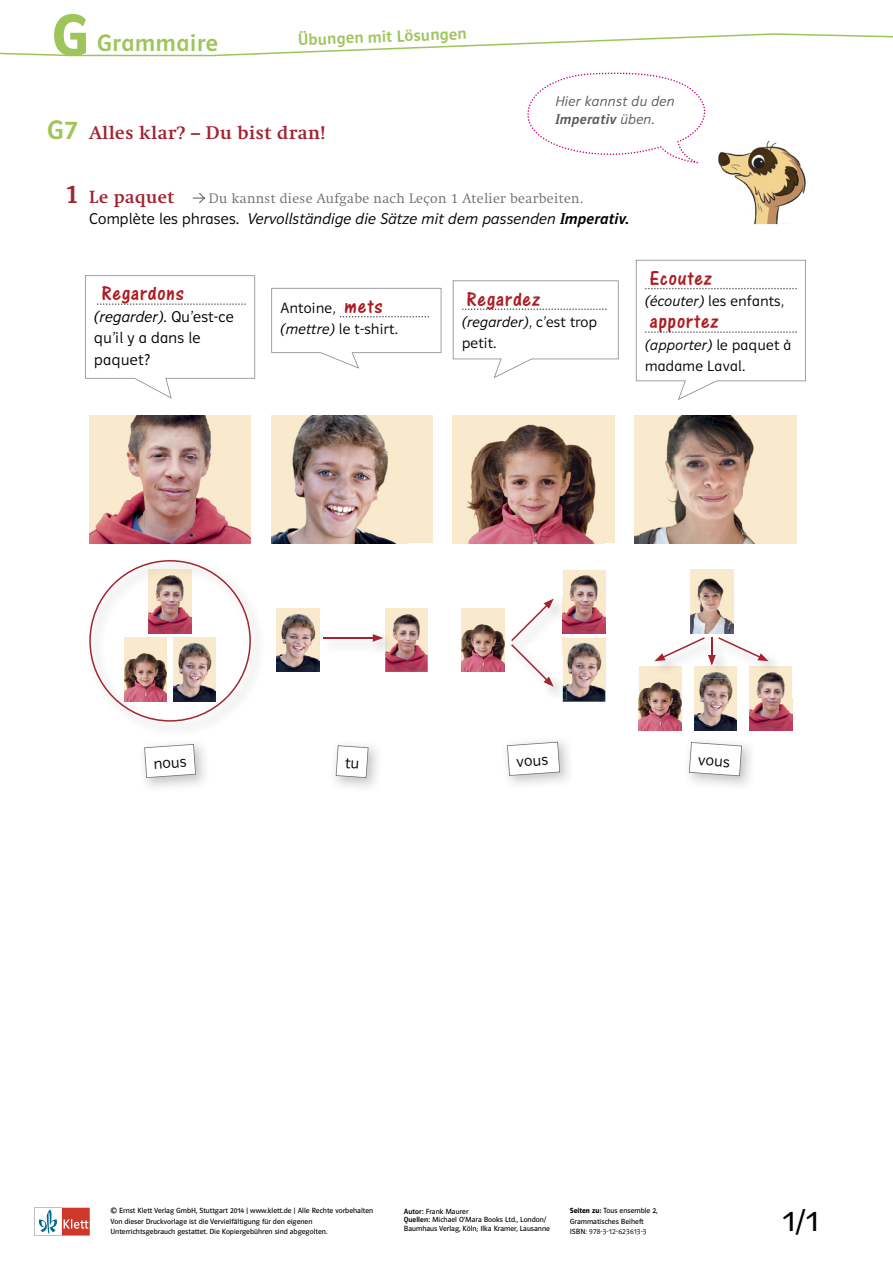
<style>
.page{position:relative;width:893px;height:1263px;background:#fff}
.page>*{position:absolute;margin:0;border:0;box-sizing:border-box;transform-origin:0 0}
.t1{font:61.5px "Polo 22 K Hfett";color:#9ec55a}
.t2{font:30px "Polo ST11 K Buch";color:#000}
.t3{font:27px "Polo Basis Krftg";color:#9ec55a}
.t4{font:24px "Polo Basis Krftg";letter-spacing:.035em;color:#9ec55a}
.t5{font:21px "One Stroke Script Plain";letter-spacing:.04em;color:#ad1d23}
.t6{font:700 18px "Klett Swift";letter-spacing:.03em;color:#a32430}
.t7{font:700 17.25px "Klett Swift";letter-spacing:.03em;color:#a32430}
.t8{font:16.5px "Polo Basis Krftg";color:#9ec55a}
.t9{font:15.75px "Polo Basis Leicht Kursiv";letter-spacing:.015em;color:#000}
.t10{font:15.75px/21.3px "Polo Basis Leicht";letter-spacing:.025em;color:#000}
.t11{font:15px/21px "Polo Basis Leicht";letter-spacing:.02em;color:#000}
.t12{font:15px "Polo Basis Leicht Kursiv";letter-spacing:.02em;color:#000}
.t13{font:14.25px "Polo Basis Leicht Kursiv";letter-spacing:.025em;color:#59595b}
.t14{font:14.25px "Polo Basis Krftg Kursiv";letter-spacing:.025em;color:#59595b}
.t15{font:300 13.5px "Klett Swift";letter-spacing:.03em;color:#6d6e70}
.t16{font:7.5px/10.1px "Polo ST11 K Buch";color:#000}
.t17{font:7.5px "Polo ST11 K Leicht";letter-spacing:.025em;color:#000}
.s1{font-family:"Polo Basis Leicht Kursiv"}
.s2{font-family:"Polo Basis Krftg";font-weight:400;font-size:27px}
.s3{font-family:"Polo Basis Leicht"}
.s4{font-family:"Polo Basis Krftg Kursiv"}
.s5{font-family:"One Stroke Script Plain";font-size:21px;color:#ad1d23}
.s6{font-family:"Polo ST11 K Krftg"}
.s7{font-family:"Polo ST11 K Hfett"}
.s8{font-family:"Polo ST11 K Buch"}
</style>
<div class="page">
<svg style="left:34px;top:1208px;width:56px;height:27px"></svg>
<svg style="left:0;top:33px;width:893px;height:23px"></svg>
<svg style="left:527px;top:72px;width:179px;height:91px"></svg>
<img style="left:718px;top:140px;width:88px;height:84px">
<svg style="left:193px;top:193px;width:12px;height:10px"></svg>
<img style="left:89px;top:415px;width:162px;height:128px">
<div style="left:271px;top:415px;width:162px;height:128px;background:#f9e9cd"></div>
<img style="left:271px;top:415px;width:125px;height:128px">
<div style="left:453px;top:415px;width:161px;height:128px;background:#f9e9cd"></div>
<img style="left:467px;top:424px;width:129px;height:119px">
<img style="left:635px;top:415px;width:161px;height:128px">
<svg style="left:85px;top:275px;width:170px;height:124px"></svg>
<svg style="left:271px;top:288px;width:170px;height:81px"></svg>
<svg style="left:453px;top:280px;width:166px;height:98px"></svg>
<svg style="left:636px;top:260px;width:170px;height:140px"></svg>
<svg style="left:89px;top:560px;width:162px;height:162px"></svg>
<img style="left:385px;top:608px;width:43px;height:64px">
<img style="left:277px;top:608px;width:42px;height:64px">
<img style="left:323px;top:633px;width:73px;height:22px">
<hr style="left:324px;top:637px;width:51px;height:2px;background:#a32430">
<svg style="left:373px;top:634px;width:10px;height:8px"></svg>
<img style="left:563px;top:570px;width:42px;height:32px">
<img style="left:567px;top:602px;width:38px;height:32px">
<img style="left:567px;top:638px;width:38px;height:32px">
<img style="left:563px;top:670px;width:42px;height:32px">
<img style="left:462px;top:608px;width:42px;height:64px">
<img style="left:553px;top:597px;width:14px;height:46px">
<img style="left:563px;top:597px;width:4px;height:37px">
<img style="left:548px;top:643px;width:19px;height:57px">
<svg style="left:563px;top:638px;width:4px;height:16px"></svg>
<svg style="left:511px;top:599px;width:43px;height:88px"></svg>
<img style="left:749px;top:666px;width:43px;height:64px">
<img style="left:691px;top:570px;width:42px;height:64px">
<img style="left:694px;top:675px;width:43px;height:55px">
<img style="left:639px;top:666px;width:42px;height:64px">
<img style="left:707px;top:675px;width:22px;height:3px">
<img style="left:769px;top:666px;width:13px;height:9px">
<svg style="left:654px;top:637px;width:115px;height:38px"></svg>
<svg style="left:144px;top:744px;width:52px;height:34px"></svg>
<svg style="left:507px;top:742px;width:53px;height:34px"></svg>
<svg style="left:689px;top:742px;width:53px;height:34px"></svg>
<svg style="left:336px;top:745px;width:33px;height:33px"></svg>
<h1 class="t1" style="left:51px;top:3px;width:39px">G</h1>
<h3 class="t4" style="left:97px;top:29px;width:123px">Grammaire</h3>
<h3 class="t8" style="left:298px;top:30px;width:170px;rotate:-2deg">Übungen mit Lösungen</h3>
<h3 class="t3" style="left:47px;top:115px;width:32px">G7</h3>
<h3 class="t6" style="left:89px;top:122px;width:238px">Alles klar? – Du bist dran!</h3>
<h3 class="t13" style="left:555px;top:94px;width:121px">Hier kannst du den</h3>
<h3 class="t14" style="left:555px;top:112px;width:100px">Imperativ <span class="s1">üben.</span></h3>
<h3 class="t7" style="left:66px;top:187px;width:109px"><span class="s2">1</span> Le paquet</h3>
<h3 class="t15" style="left:209px;top:190px;width:376px">Du kannst diese Aufgabe nach Leçon 1 Atelier bearbeiten.</h3>
<h3 class="t9" style="left:89px;top:210px;width:541px"><span class="s3">Complète les phrases.</span> Vervollständige die Sätze mit dem passenden <span class="s4">Imperativ.</span></h3>
<h3 class="t5" style="left:102px;top:281px;width:84px">Regardons</h3>
<h3 class="t9" style="left:94px;top:308px;width:141px">(regarder)<span class="s3">. Qu’est-ce</span></h3>
<h3 class="t10" style="left:94px;top:328px;width:108px">qu’il y a dans le paquet?</h3>
<h3 class="t11" style="left:281px;top:298px;width:119px">Antoine, <span class="s5">mets </span><span class="s1">(mettre)</span> le t-shirt.</h3>
<h3 class="t5" style="left:467px;top:287px;width:75px">Regardez</h3>
<h3 class="t12" style="left:462px;top:314px;width:136px">(regarder)<span class="s3">, c’est trop</span></h3>
<h3 class="t11" style="left:462px;top:333px;width:36px">petit.</h3>
<h3 class="t5" style="left:650px;top:266px;width:64px">Ecoutez</h3>
<h3 class="t11" style="left:645px;top:291px;width:140px"><span class="s1">(écouter)</span> les enfants,</h3>
<h3 class="t5" style="left:650px;top:309px;width:70px">apportez</h3>
<h3 class="t12" style="left:645px;top:337px;width:148px">(apporter) <span class="s3">le paquet à</span></h3>
<h3 class="t11" style="left:645px;top:355px;width:101px">madame Laval.</h3>
<h3 class="t10" style="left:153px;top:753px;width:34px;rotate:-4deg">nous</h3>
<h3 class="t10" style="left:516px;top:751px;width:33px;rotate:-4deg">vous</h3>
<h3 class="t10" style="left:699px;top:749px;width:33px;rotate:4deg">vous</h3>
<p class="t16" style="left:111px;top:1206px;width:264px">© Ernst Klett Verlag GmbH, Stuttgart 2014 | www.klett.de | Alle Rechte vorbehalten<br>Von dieser Druckvorlage ist die Vervielfältigung für den eigenen<br>Unterrichtsgebrauch gestattet. Die Kopiergebühren sind abgegolten.</p>
<p class="t16" style="left:404px;top:1207px;width:147px;line-height:8.9px"><span class="s6">Autor:</span> Frank Maurer<br><span class="s6">Quellen:</span> Michael O'Mara Books Ltd., London/<br>Baumhaus Verlag, Köln; Ilka Kramer, Lausanne</p>
<p class="t16" style="left:570px;top:1206px;width:89px"><span class="s7">Seiten zu:</span> Tous ensemble 2,<br>Grammatisches Beiheft</p>
<p class="t17" style="left:570px;top:1227px;width:78px"><span class="s8">ISBN:</span> 978-3-12-623613-3</p>
<h2 class="t2" style="left:783px;top:1204px;width:37px">1/1</h2>
</div>
